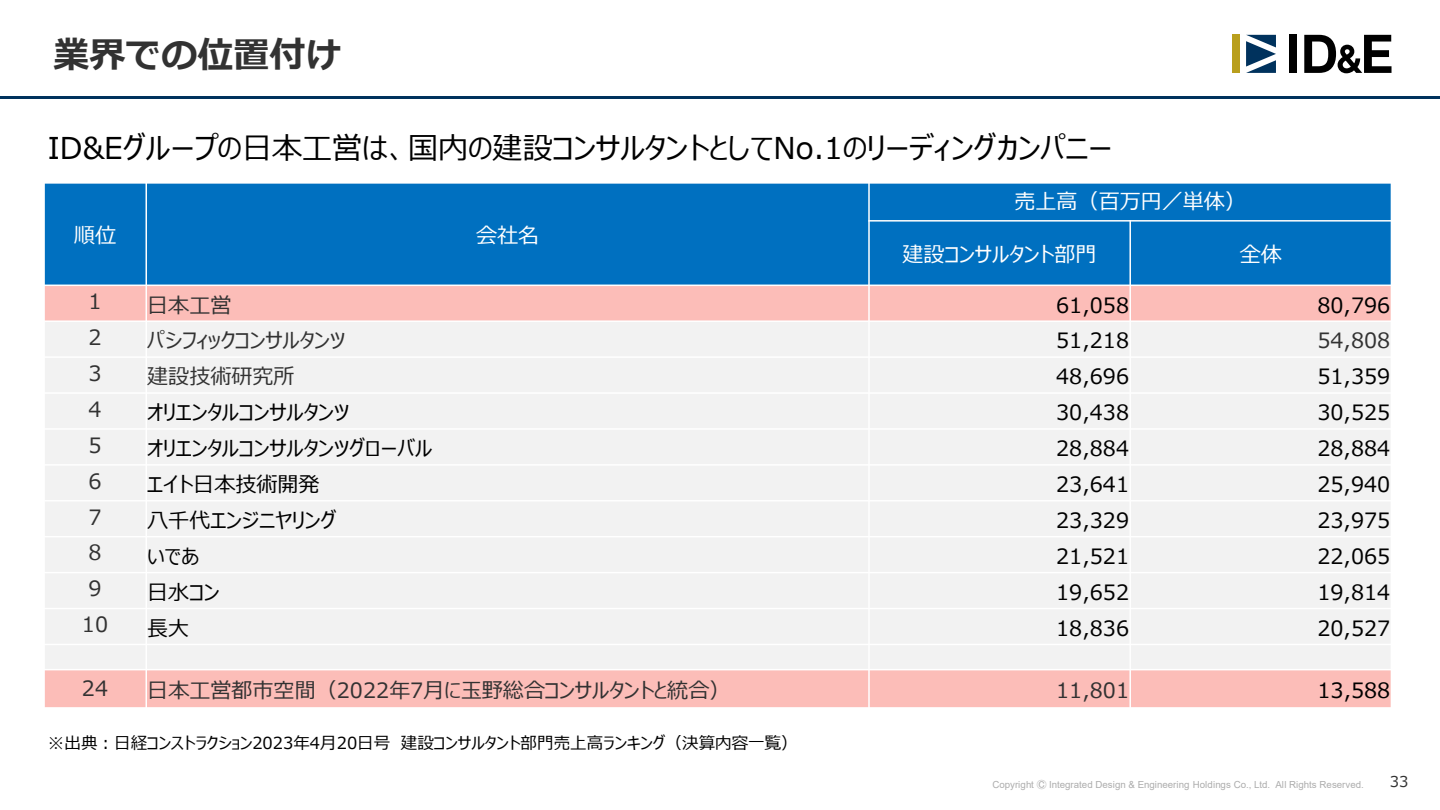
<style>
.page{position:relative;width:1440px;height:810px;background:#fff}
.page>*{position:absolute;margin:0;border:0;box-sizing:border-box;transform-origin:0 0}
.t1{font:700 36px "Meiryo";color:#323232}
.t2{font:30px "Meiryo UI";color:#000}
.t3{font:21px "Meiryo UI";letter-spacing:.005em;color:#000}
.t4{font:21px "Meiryo UI";color:#323232}
.t5{font:21px "Meiryo UI";color:#fff}
.t6{font:16.5px "Meiryo UI";color:#000}
.t7{font:15px "Meiryo";color:#323232}
.t8{font:9.75px "Arial";color:#adadad}
.s1{font-family:"MS Gothic"}
</style>
<div class="page">
<div style="left:1232px;top:35px;width:8px;height:38px;background:#b99f1d"></div>
<svg style="left:1246px;top:35px;width:30px;height:38px"></svg>
<div style="left:1289px;top:35px;width:8px;height:38px;background:#000"></div>
<svg style="left:1304px;top:35px;width:88px;height:38px"></svg>
<hr style="left:0;top:96px;width:1440px;height:2px;background:#00325d">
<div style="left:44px;top:183px;width:102px;height:102px;background:#0070c0"></div>
<div style="left:146px;top:183px;width:723px;height:102px;background:#0070c0"></div>
<div style="left:869px;top:183px;width:522px;height:38px;background:#0070c0"></div>
<div style="left:869px;top:221px;width:261px;height:64px;background:#0070c0"></div>
<div style="left:1130px;top:221px;width:261px;height:64px;background:#0070c0"></div>
<div style="left:44px;top:285px;width:102px;height:36px;background:#fcbdb8"></div>
<div style="left:146px;top:285px;width:723px;height:36px;background:#fcbdb8"></div>
<div style="left:869px;top:285px;width:261px;height:36px;background:#fcbdb8"></div>
<div style="left:1130px;top:285px;width:261px;height:36px;background:#fcbdb8"></div>
<div style="left:44px;top:321px;width:102px;height:36px;background:#f2f2f2"></div>
<div style="left:146px;top:321px;width:723px;height:36px;background:#f2f2f2"></div>
<div style="left:869px;top:321px;width:261px;height:36px;background:#f2f2f2"></div>
<div style="left:1130px;top:321px;width:261px;height:36px;background:#f2f2f2"></div>
<div style="left:44px;top:357px;width:102px;height:36px;background:#f2f2f2"></div>
<div style="left:146px;top:357px;width:723px;height:36px;background:#f2f2f2"></div>
<div style="left:869px;top:357px;width:261px;height:36px;background:#f2f2f2"></div>
<div style="left:1130px;top:357px;width:261px;height:36px;background:#f2f2f2"></div>
<div style="left:44px;top:393px;width:102px;height:36px;background:#f2f2f2"></div>
<div style="left:146px;top:393px;width:723px;height:36px;background:#f2f2f2"></div>
<div style="left:869px;top:393px;width:261px;height:36px;background:#f2f2f2"></div>
<div style="left:1130px;top:393px;width:261px;height:36px;background:#f2f2f2"></div>
<div style="left:44px;top:429px;width:102px;height:36px;background:#f2f2f2"></div>
<div style="left:146px;top:429px;width:723px;height:36px;background:#f2f2f2"></div>
<div style="left:869px;top:429px;width:261px;height:36px;background:#f2f2f2"></div>
<div style="left:1130px;top:429px;width:261px;height:36px;background:#f2f2f2"></div>
<div style="left:44px;top:465px;width:102px;height:36px;background:#f2f2f2"></div>
<div style="left:146px;top:465px;width:723px;height:36px;background:#f2f2f2"></div>
<div style="left:869px;top:465px;width:261px;height:36px;background:#f2f2f2"></div>
<div style="left:1130px;top:465px;width:261px;height:36px;background:#f2f2f2"></div>
<div style="left:44px;top:501px;width:102px;height:36px;background:#f2f2f2"></div>
<div style="left:146px;top:501px;width:723px;height:36px;background:#f2f2f2"></div>
<div style="left:869px;top:501px;width:261px;height:36px;background:#f2f2f2"></div>
<div style="left:1130px;top:501px;width:261px;height:36px;background:#f2f2f2"></div>
<div style="left:44px;top:537px;width:102px;height:36px;background:#f2f2f2"></div>
<div style="left:146px;top:537px;width:723px;height:36px;background:#f2f2f2"></div>
<div style="left:869px;top:537px;width:261px;height:36px;background:#f2f2f2"></div>
<div style="left:1130px;top:537px;width:261px;height:36px;background:#f2f2f2"></div>
<div style="left:44px;top:573px;width:102px;height:36px;background:#f2f2f2"></div>
<div style="left:146px;top:573px;width:723px;height:36px;background:#f2f2f2"></div>
<div style="left:869px;top:573px;width:261px;height:36px;background:#f2f2f2"></div>
<div style="left:1130px;top:573px;width:261px;height:36px;background:#f2f2f2"></div>
<div style="left:44px;top:609px;width:102px;height:35px;background:#f2f2f2"></div>
<div style="left:146px;top:609px;width:723px;height:35px;background:#f2f2f2"></div>
<div style="left:869px;top:609px;width:261px;height:35px;background:#f2f2f2"></div>
<div style="left:1130px;top:609px;width:261px;height:35px;background:#f2f2f2"></div>
<div style="left:44px;top:644px;width:102px;height:26px;background:#f2f2f2"></div>
<div style="left:146px;top:644px;width:723px;height:26px;background:#f2f2f2"></div>
<div style="left:869px;top:644px;width:261px;height:26px;background:#f2f2f2"></div>
<div style="left:1130px;top:644px;width:261px;height:26px;background:#f2f2f2"></div>
<div style="left:44px;top:670px;width:102px;height:38px;background:#fcbdb8"></div>
<div style="left:146px;top:670px;width:723px;height:38px;background:#fcbdb8"></div>
<div style="left:869px;top:670px;width:261px;height:38px;background:#fcbdb8"></div>
<div style="left:1130px;top:670px;width:261px;height:38px;background:#fcbdb8"></div>
<hr style="left:146px;top:182px;width:1px;height:527px;background:#fff">
<hr style="left:868px;top:182px;width:2px;height:39px;background:#fff">
<hr style="left:868px;top:221px;width:2px;height:64px;background:#fff">
<hr style="left:868px;top:285px;width:2px;height:424px;background:#fff">
<hr style="left:1129px;top:220px;width:2px;height:489px;background:#fff">
<hr style="left:868px;top:220px;width:524px;height:2px;background:#fff">
<hr style="left:43px;top:285px;width:826px;height:1px;background:#fff">
<hr style="left:869px;top:285px;width:523px;height:1px;background:#fff">
<hr style="left:43px;top:320px;width:1349px;height:2px;background:#fff">
<hr style="left:43px;top:356px;width:1349px;height:2px;background:#fff">
<hr style="left:43px;top:392px;width:1349px;height:2px;background:#fff">
<hr style="left:43px;top:428px;width:1349px;height:2px;background:#fff">
<hr style="left:43px;top:464px;width:1349px;height:2px;background:#fff">
<hr style="left:43px;top:500px;width:1349px;height:2px;background:#fff">
<hr style="left:43px;top:536px;width:1349px;height:1px;background:#fff">
<hr style="left:43px;top:572px;width:1349px;height:1px;background:#fff">
<hr style="left:43px;top:608px;width:1349px;height:1px;background:#fff">
<hr style="left:43px;top:644px;width:1349px;height:1px;background:#fff">
<hr style="left:43px;top:669px;width:1349px;height:1px;background:#fff">
<hr style="left:43px;top:182px;width:2px;height:527px;background:#fff">
<hr style="left:43px;top:182px;width:1349px;height:2px;background:#fff">
<hr style="left:43px;top:707px;width:1349px;height:2px;background:#fff">
<h2 class="t1" style="left:54px;top:30px;width:289px">業界での位置付け</h2>
<p class="t2" style="left:48px;top:127px;width:1066px">ID&amp;Eグループの日本工営は、国内の建設コンサルタントとしてNo.1のリーディングカンパニー</p>
<p class="t5" style="left:74px;top:220px;width:44px">順位</p>
<p class="t5" style="left:476px;top:220px;width:65px">会社名</p>
<p class="t5" style="left:1014px;top:187px;width:233px">売上高（百万円／単体）</p>
<p class="t5" style="left:903px;top:239px;width:195px">建設コンサルタント部門</p>
<p class="t5" style="left:1240px;top:239px;width:44px">全体</p>
<p class="t4" style="left:89px;top:287px;width:15px">1</p>
<p class="t4" style="left:147px;top:290px;width:86px">日本工営</p>
<p class="t3" style="left:1056px;top:290px;width:75px">61,058</p>
<p class="t3" style="left:1317px;top:290px;width:75px">80,796</p>
<p class="t4" style="left:89px;top:323px;width:15px">2</p>
<p class="t4" style="left:147px;top:326px;width:199px">パシフィックコンサルタンツ</p>
<p class="t3" style="left:1056px;top:326px;width:75px">51,218</p>
<p class="t4" style="left:1317px;top:326px;width:75px">54,808</p>
<p class="t4" style="left:89px;top:359px;width:15px">3</p>
<p class="t4" style="left:147px;top:362px;width:149px">建設技術研究所</p>
<p class="t3" style="left:1056px;top:362px;width:75px">48,696</p>
<p class="t3" style="left:1317px;top:362px;width:75px">51,359</p>
<p class="t4" style="left:89px;top:395px;width:15px">4</p>
<p class="t3" style="left:147px;top:398px;width:203px">オリエンタルコンサルタンツ</p>
<p class="t3" style="left:1056px;top:398px;width:75px">30,438</p>
<p class="t3" style="left:1317px;top:398px;width:75px">30,525</p>
<p class="t4" style="left:89px;top:430px;width:15px">5</p>
<p class="t3" style="left:147px;top:434px;width:287px">オリエンタルコンサルタンツグローバル</p>
<p class="t3" style="left:1056px;top:434px;width:75px">28,884</p>
<p class="t3" style="left:1317px;top:434px;width:75px">28,884</p>
<p class="t4" style="left:89px;top:466px;width:15px">6</p>
<p class="t3" style="left:147px;top:470px;width:174px">エイト日本技術開発</p>
<p class="t3" style="left:1056px;top:470px;width:75px">23,641</p>
<p class="t3" style="left:1317px;top:470px;width:75px">25,940</p>
<p class="t4" style="left:89px;top:502px;width:15px">7</p>
<p class="t3" style="left:147px;top:506px;width:191px">八千代エンジニヤリング</p>
<p class="t3" style="left:1056px;top:506px;width:75px">23,329</p>
<p class="t3" style="left:1317px;top:506px;width:75px">23,975</p>
<p class="t4" style="left:89px;top:538px;width:15px">8</p>
<p class="t3" style="left:147px;top:542px;width:53px">いであ</p>
<p class="t3" style="left:1056px;top:542px;width:75px">21,521</p>
<p class="t3" style="left:1317px;top:542px;width:75px">22,065</p>
<p class="t4" style="left:89px;top:574px;width:15px">9</p>
<p class="t3" style="left:147px;top:578px;width:74px">日水コン</p>
<p class="t3" style="left:1056px;top:578px;width:75px">19,652</p>
<p class="t3" style="left:1317px;top:578px;width:75px">19,814</p>
<p class="t4" style="left:82px;top:610px;width:28px">10</p>
<p class="t3" style="left:147px;top:613px;width:44px">長大</p>
<p class="t3" style="left:1056px;top:613px;width:75px">18,836</p>
<p class="t3" style="left:1317px;top:613px;width:75px">20,527</p>
<p class="t4" style="left:82px;top:674px;width:28px">24</p>
<p class="t4" style="left:147px;top:676px;width:585px">日本工営都市空間（2022年7月に玉野総合コンサルタントと統合）</p>
<p class="t4" style="left:1056px;top:676px;width:75px">11,801</p>
<p class="t3" style="left:1317px;top:676px;width:75px">13,588</p>
<p class="t6" style="left:48px;top:731px;width:751px">※出典：日経コンストラクション2023年4月20日号 建設コンサルタント部門売上高ランキング（決算内容一覧）</p>
<p class="t8" style="left:992px;top:778px;width:373px">Copyright <span class="s1">Ⓒ</span> Integrated Design &amp; Engineering Holdings Co., Ltd. All Rights Reserved.</p>
<p class="t7" style="left:1390px;top:772px;width:20px">33</p>
</div>
